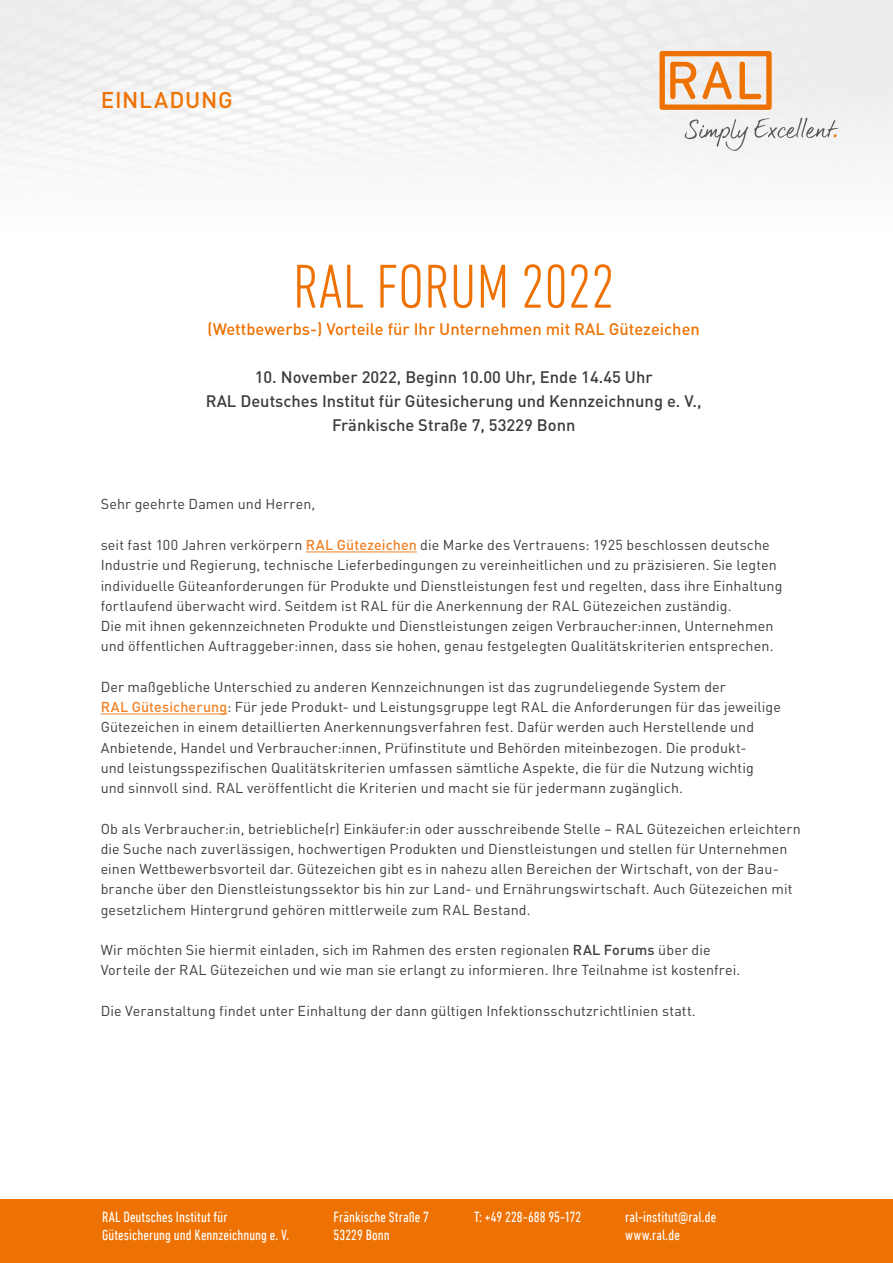
<style>
.page{position:relative;width:893px;height:1263px;background:#fff}
.page>*{position:absolute;margin:0;border:0;box-sizing:border-box;transform-origin:0 0}
.t1{font:300 condensed 63px "DIN Next LT Pro";color:#ee7203}
.t2{font:500 22.5px "DIN Pro";letter-spacing:.035em;color:#ee7203}
.t3{font:500 16.5px/24px "DIN Pro";color:#3c3c3b;text-align:center}
.t4{font:500 16.5px "DIN Pro";color:#ee7203}
.t5{font:condensed 15px/18px "DIN Next LT Pro";letter-spacing:.005em;color:#fff}
.t6{font:14.25px/20.2px "DIN Pro";letter-spacing:.01em;color:#3c3c3b}
.s1{font-weight:500;color:#f08126}
.s2{font-weight:500}
</style>
<div class="page">
<div style="left:0;top:79px;width:893px;height:156px;background:#f8f8f8"></div>
<svg style="left:659px;top:51px;width:113px;height:59px"></svg>
<svg style="left:754px;top:118px;width:84px;height:20px"></svg>
<svg style="left:685px;top:119px;width:63px;height:32px"></svg>
<hr style="left:306px;top:551px;width:111px;height:1px;background:#f08126">
<hr style="left:101px;top:713px;width:126px;height:1px;background:#f08126">
<div style="left:0;top:1199px;width:893px;height:64px;background:#ee7203"></div>
<h2 class="t2" style="left:101px;top:82px;width:133px">EINLADUNG</h2>
<h1 class="t1" style="left:293px;top:251px;width:323px">RAL FORUM 2022</h1>
<p class="t4" style="left:207px;top:316px;width:494px">(Wettbewerbs-) Vorteile für Ihr Unternehmen mit RAL Gütezeichen</p>
<p class="t3" style="left:206px;top:364px;width:497px">10. November 2022, Beginn 10.00 Uhr, Ende 14.45 Uhr<br>RAL Deutsches Institut für Gütesicherung und Kennzeichnung e. V.,<br>Fränkische Straße 7, 53229 Bonn</p>
<p class="t6" style="left:101px;top:493px;width:216px">Sehr geehrte Damen und Herren,</p>
<p class="t6" style="left:101px;top:534px;width:683px">seit fast 100 Jahren verkörpern <span class="s1">RAL Gütezeichen</span> die Marke des Vertrauens: 1925 beschlossen deutsche Industrie und Regierung, technische Lieferbedingungen zu vereinheitlichen und zu präzisieren. Sie legten individuelle Güteanforderungen für Produkte und Dienstleistungen fest und regelten, dass ihre Einhaltung fortlaufend überwacht wird. Seitdem ist RAL für die Anerkennung der RAL Gütezeichen zuständig.<br>Die mit ihnen gekennzeichneten Produkte und Dienstleistungen zeigen Verbraucher:innen, Unternehmen und öffentlichen Auftraggeber:innen, dass sie hohen, genau festgelegten Qualitätskriterien entsprechen.</p>
<p class="t6" style="left:101px;top:675px;width:682px">Der maßgebliche Unterschied zu anderen Kennzeichnungen ist das zugrundeliegende System der<br><span class="s1">RAL Gütesicherung</span>: Für jede Produkt- und Leistungsgruppe legt RAL die Anforderungen für das jeweilige Gütezeichen in einem detaillierten Anerkennungsverfahren fest. Dafür werden auch Herstellende und Anbietende, Handel und Verbraucher:innen, Prüfinstitute und Behörden miteinbezogen. Die produkt-<br>und leistungsspezifischen Qualitätskriterien umfassen sämtliche Aspekte, die für die Nutzung wichtig und sinnvoll sind. RAL veröffentlicht die Kriterien und macht sie für jedermann zugänglich.</p>
<p class="t6" style="left:101px;top:817px;width:702px">Ob als Verbraucher:in, betriebliche(r) Einkäufer:in oder ausschreibende Stelle – RAL Gütezeichen erleichtern die Suche nach zuverlässigen, hochwertigen Produkten und Dienstleistungen und stellen für Unternehmen einen Wettbewerbsvorteil dar. Gütezeichen gibt es in nahezu allen Bereichen der Wirtschaft, von der Bau&shy;branche über den Dienstleistungssektor bis hin zur Land- und Ernährungswirtschaft. Auch Gütezeichen mit gesetzlichem Hintergrund gehören mittlerweile zum RAL Bestand.</p>
<p class="t6" style="left:101px;top:939px;width:641px">Wir möchten Sie hiermit einladen, sich im Rahmen des ersten regionalen <span class="s2">RAL Forums</span> über die<br>Vorteile der RAL Gütezeichen und wie man sie erlangt zu informieren. Ihre Teilnahme ist kostenfrei.</p>
<p class="t6" style="left:101px;top:999px;width:597px">Die Veranstaltung findet unter Einhaltung der dann gültigen Infektionsschutzrichtlinien statt.</p>
<p class="t5" style="left:102px;top:1208px;width:189px">RAL Deutsches Institut für<br>Gütesicherung und Kennzeichnung e. V.</p>
<p class="t5" style="left:334px;top:1208px;width:97px">Fränkische Straße 7<br>53229 Bonn</p>
<p class="t5" style="left:474px;top:1208px;width:109px">T: +49 228-688 95-172</p>
<p class="t5" style="left:625px;top:1208px;width:93px">ral-institut@ral.de www.ral.de</p>
</div>
